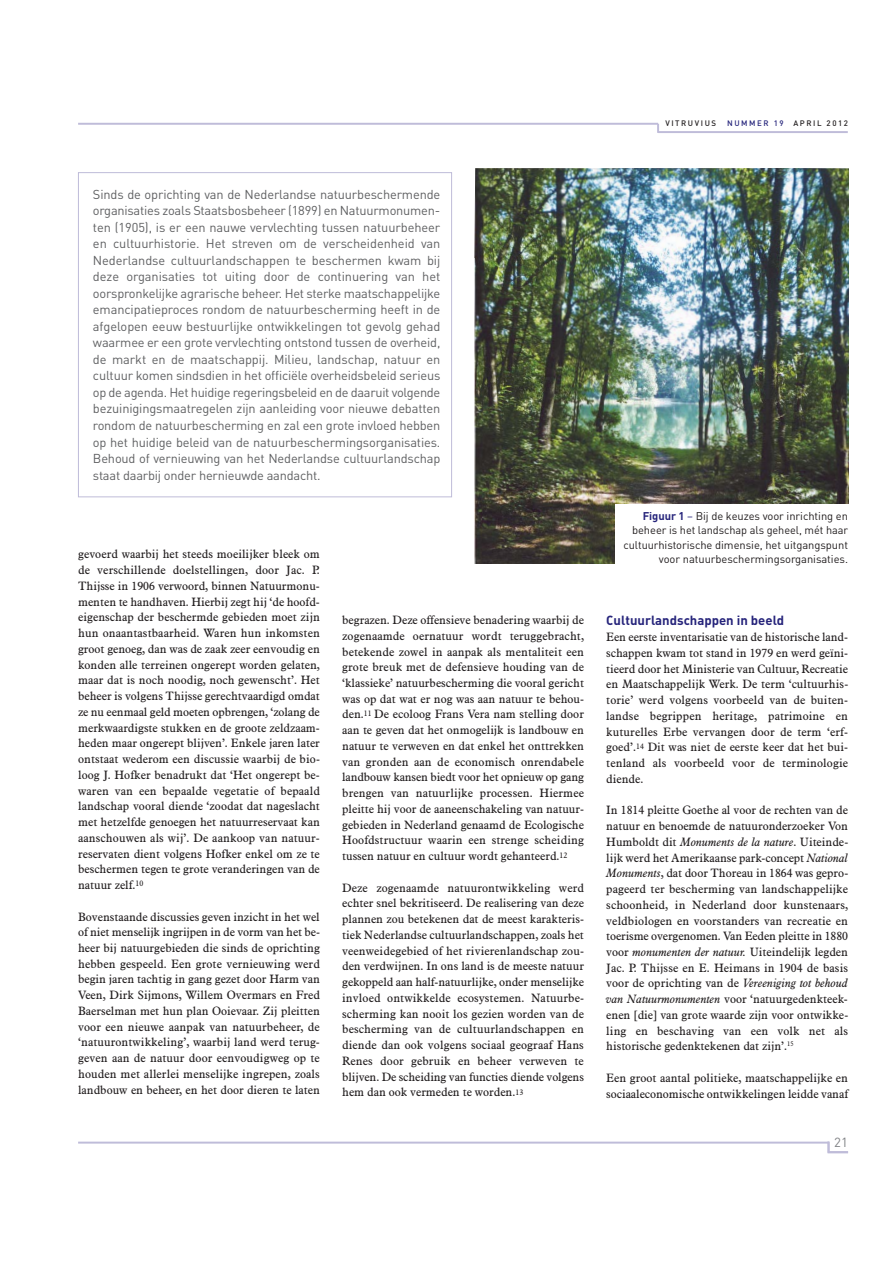
<style>
.page{position:relative;width:893px;height:1263px;background:#fff}
.page>*{position:absolute;margin:0;border:0;box-sizing:border-box;transform-origin:0 0}
.t1{font:700 13.05px "DIN";color:#26247b}
.t2{font:13.05px "DIN";color:#808285}
.t3{font:12.75px/16.5px "DIN";letter-spacing:-.015em;color:#5f6062;text-align:justify}
.t4{font:11.85px/15.8px "Aldine 721 BT";color:#231f20;text-align:justify}
.t5{font:11.1px/14.4px "DIN";letter-spacing:-.005em;color:#231f20;text-align:right}
.t6{font:500 7.8px "DIN";letter-spacing:.2em;color:#231f20}
.s1{color:#25247b}
.s2{font-size:7.8px}
.s3{font-weight:700;color:#26247b}
.s4{color:#26247b}
.s5{font-style:italic}
</style>
<div class="page">
<img style="left:474px;top:168px;width:374px;height:396px">
<hr style="left:78px;top:1142px;width:751px;height:2px;background:#bfbcd9">
<svg style="left:827px;top:1144px;width:2px;height:7px"></svg>
<hr style="left:827px;top:1151px;width:21px;height:2px;background:#bfbcd9">
<hr style="left:78px;top:123px;width:580px;height:2px;background:#bfbcd9">
<svg style="left:657px;top:124px;width:2px;height:9px"></svg>
<hr style="left:658px;top:131px;width:190px;height:2px;background:#bfbcd9">
<div style="left:78px;top:172px;width:374px;height:325px;border:1px solid #bfbcd9"></div>
<div style="left:615px;top:504px;width:240px;height:70px;background:#fff"></div>
<p class="t6" style="left:665px;top:120px;width:52px">VITRUVIUS</p>
<p class="t6" style="left:727px;top:120px;width:122px"><span class="s1">NUMMER 19</span> APRIL 2012</p>
<p class="t3" style="left:93px;top:187px;width:349px">Sinds de oprichting van de Nederlandse natuurbeschermende organisaties zoals Staatsbosbeheer (1899) en Natuurmonumen&shy;ten (1905), is er een nauwe vervlechting tussen natuurbeheer en cultuurhistorie. Het streven om de verscheidenheid van Nederlandse cultuurlandschappen te beschermen kwam bij deze organisaties tot uiting door de continuering van het oorspronkelijke agrarische beheer. Het sterke maatschappelijke emancipatieproces rondom de natuurbescherming heeft in de afgelopen eeuw bestuurlijke ontwikkelingen tot gevolg gehad waarmee er een grote vervlechting ontstond tussen de overheid, de markt en de maatschappij. Milieu, landschap, natuur en cultuur komen sindsdien in het officiële overheidsbeleid serieus op de agenda. Het huidige regeringsbeleid en de daaruit volgende bezuinigingsmaatregelen zijn aanleiding voor nieuwe debatten rondom de natuurbescherming en zal een grote invloed hebben op het huidige beleid van de natuurbeschermingsorganisaties.<br>Behoud of vernieuwing van het Nederlandse cultuurlandschap staat daarbij onder hernieuwde aandacht.</p>
<p class="t4" style="left:78px;top:547px;width:243px">gevoerd waarbij het steeds moeilijker bleek om de verschillende doelstellingen, door Jac. P.<br>Thijsse in 1906 verwoord, binnen Natuurmonu&shy;menten te handhaven. Hierbij zegt hij ‘de hoofd&shy;eigenschap der beschermde gebieden moet zijn hun onaantastbaarheid. Waren hun inkomsten groot genoeg, dan was de zaak zeer eenvoudig en konden alle terreinen ongerept worden gelaten, maar dat is noch noodig, noch gewenscht’. Het beheer is volgens Thijsse gerechtvaardigd omdat ze nu eenmaal geld moeten opbrengen, ‘zolang de merkwaardigste stukken en de groote zeldzaam&shy;heden maar ongerept blijven’. Enkele jaren later ontstaat wederom een discussie waarbij de bio&shy;loog J. Hofker benadrukt dat ‘Het ongerept be&shy;waren van een bepaalde vegetatie of bepaald landschap vooral diende ‘zoodat dat nageslacht met hetzelfde genoegen het natuurreservaat kan aanschouwen als wij’. De aankoop van natuur - reservaten dient volgens Hofker enkel om ze te beschermen tegen te grote veranderingen van de natuur zelf.<sup>10</sup></p>
<p class="t4" style="left:78px;top:909px;width:243px">Bovenstaande discussies geven inzicht in het wel of niet menselijk ingrijpen in de vorm van het be&shy;heer bij natuurgebieden die sinds de oprichting hebben gespeeld. Een grote vernieuwing werd begin jaren tachtig in gang gezet door Harm van Veen, Dirk Sijmons, Willem Overmars en Fred Baerselman met hun plan Ooievaar. Zij pleitten voor een nieuwe aanpak van natuurbeheer, de ‘natuurontwikkeling’, waarbij land werd terug - geven aan de natuur door eenvoudigweg op te houden met allerlei menselijke ingrepen, zoals landbouw en beheer, en het door dieren te laten</p>
<p class="t4" style="left:342px;top:613px;width:243px">begrazen. Deze offensieve benadering waarbij de zogenaamde oernatuur wordt teruggebracht, betekende zowel in aanpak als mentaliteit een grote breuk met de defensieve houding van de ‘klassieke’ natuurbescherming die vooral gericht was op dat wat er nog was aan natuur te behou&shy;den.<sup>11</sup> De ecoloog Frans Vera nam stelling door aan te geven dat het onmogelijk is landbouw en natuur te verweven en dat enkel het onttrekken van gronden aan de economisch onrendabele landbouw kansen biedt voor het opnieuw op gang brengen van natuurlijke processen. Hiermee pleitte hij voor de aaneenschakeling van natuur&shy;gebieden in Nederland genaamd de Ecologische Hoofdstructuur waarin een strenge scheiding tussen natuur en cultuur wordt gehanteerd.<sup>12</sup></p>
<p class="t4" style="left:342px;top:881px;width:243px">Deze zogenaamde natuurontwikkeling werd echter snel bekritiseerd. De realisering van deze plannen zou betekenen dat de meest karakteris&shy;tiek Nederlandse cultuurlandschappen, zoals het veenweidegebied of het rivierenlandschap zou&shy;den verdwijnen. In ons land is de meeste natuur gekoppeld aan half-natuurlijke, onder menselijke invloed ontwikkelde ecosystemen. Natuurbe&shy;scherming kan nooit los gezien worden van de bescherming van de cultuurlandschappen en diende dan ook volgens sociaal geograaf Hans Renes door gebruik en beheer verweven te blijven. De scheiding van functies diende volgens hem dan ook vermeden te worden.<span class="s2">13</span></p>
<p class="t5" style="left:623px;top:510px;width:226px"><span class="s3">Figuur 1</span> <span class="s4">–</span> Bij de keuzes voor inrichting en beheer is het landschap als geheel, mét haar cultuurhistorische dimensie, het uitgangspunt voor natuurbeschermingsorganisaties.</p>
<p class="t1" style="left:606px;top:616px;width:179px">Cultuurlandschappen in beeld</p>
<p class="t4" style="left:606px;top:630px;width:243px">Een eerste inventarisatie van de historische land&shy;schappen kwam tot stand in 1979 en werd geïni&shy;tieerd door het Ministerie van Cultuur, Recreatie en Maatschappelijk Werk. De term ‘cultuurhis&shy;torie’ werd volgens voorbeeld van de buiten&shy;landse begrippen heritage, patrimoine en kuturelles Erbe vervangen door de term ‘erf&shy;goed’.<sup>14</sup> Dit was niet de eerste keer dat het bui&shy;tenland als voorbeeld voor de terminologie diende.</p>
<p class="t4" style="left:606px;top:803px;width:244px">In 1814 pleitte Goethe al voor de rechten van de natuur en benoemde de natuuronderzoeker Von Humboldt dit <span class="s5">Monuments de la nature</span>. Uiteinde&shy;lijk werd het Amerikaanse park-concept <span class="s5">National Monuments</span>, dat door Thoreau in 1864 was gepro&shy;pageerd ter bescherming van landschappelijke schoonheid, in Nederland door kunstenaars, veldbiologen en voorstanders van recreatie en toerisme overgenomen. Van Eeden pleitte in 1880 voor <span class="s5">monumenten der natuur.</span> Uiteindelijk legden Jac. P. Thijsse en E. Heimans in 1904 de basis voor de oprichting van de <span class="s5">Vereeniging tot behoud van Natuurmonumenten</span> voor ‘natuurgedenkteek&shy;enen [die] van grote waarde zijn voor ontwikke&shy;ling en beschaving van een volk net als historische gedenktekenen dat zijn’.<sup>15</sup></p>
<p class="t4" style="left:606px;top:1071px;width:243px">Een groot aantal politieke, maatschappelijke en sociaaleconomische ontwikkelingen leidde vanaf</p>
<p class="t2" style="left:834px;top:1138px;width:16px">21</p>
</div>
